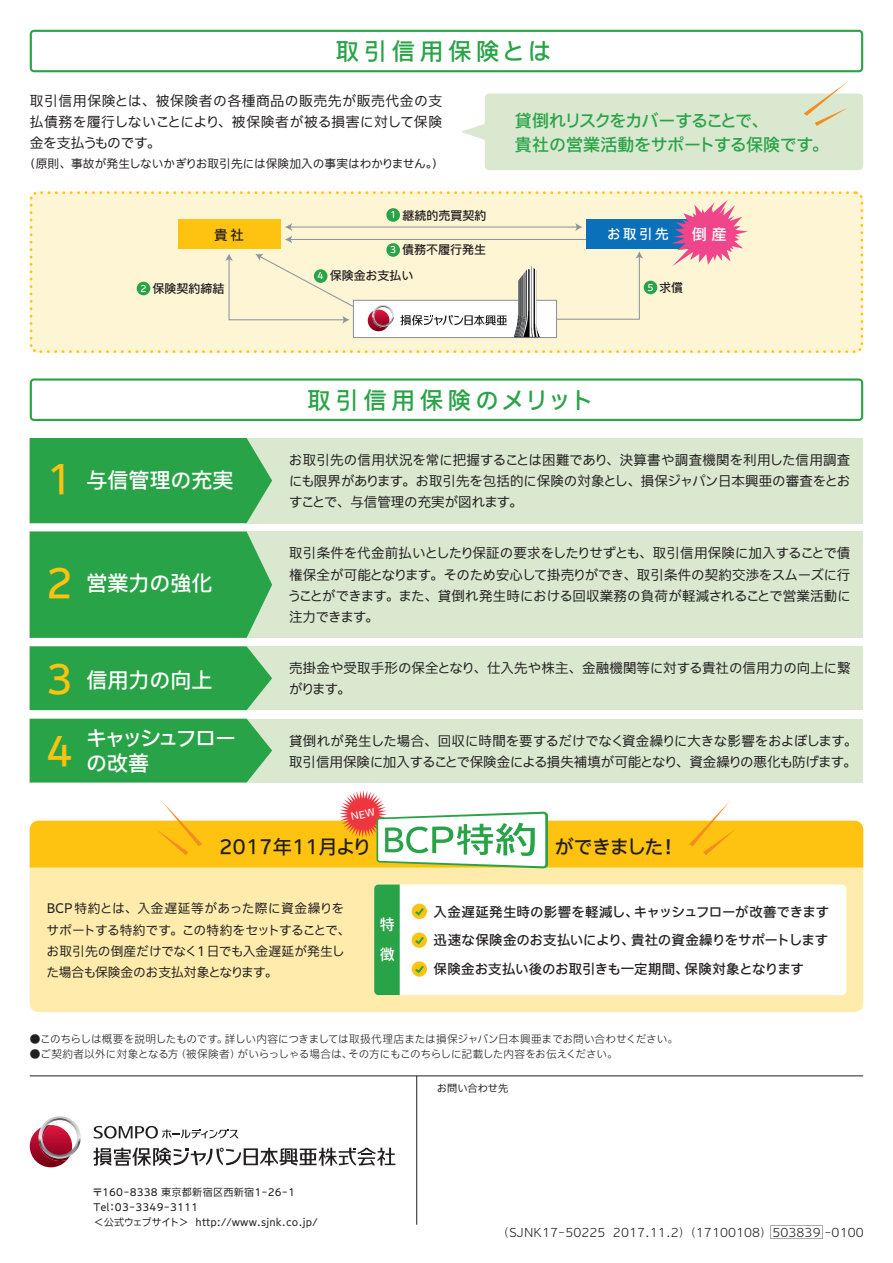
<style>
.page{position:relative;width:893px;height:1263px;background:#fff}
.page>*{position:absolute;margin:0;border:0;box-sizing:border-box;transform-origin:0 0}
.t1{font:500 39px "Iwa UCDA Goth Std";color:#fec210}
.t2{font:500 23.4px "Iwa UCDA Goth Std";letter-spacing:.2em;color:#29a347}
.t3{font:500 21px "Iwa UCDA Goth Std";letter-spacing:-.005em;color:#fff}
.t4{font:500 21px/24px "Iwa UCDA Goth Std";letter-spacing:-.115em;color:#fff}
.t5{font:500 19.2px "Iwa UCDA Goth Std";letter-spacing:.025em;color:#231f20}
.t6{font:500 19.2px "Iwa UCDA Goth Std";letter-spacing:-.005em;color:#231f20}
.t7{font:500 16.95px/23.4px "Iwa UCDA Goth Std";letter-spacing:-.03em;color:#29a347}
.t8{font:500 15.15px "Iwa UCDA Goth Std";color:#fff}
.t9{font:500 15px/30px "Iwa UCDA Goth Std";color:#fff}
.t10{font:100 13.8px/21.3px "Iwa UCDA Goth Std";letter-spacing:.01em;color:#231f20;text-align:justify}
.t11{font:100 13.5px/21.3px "Iwa UCDA Goth Std";color:#231f20;text-align:justify}
.t12{font:500 13.5px/28.5px "Iwa UCDA Goth Std";letter-spacing:-.015em;color:#231f20;text-align:justify}
.t13{font:500 13.5px "Iwa UCDA Goth Std";color:#fff}
.t14{font:100 12.75px/21.3px "Iwa UCDA Goth Std";color:#231f20}
.t15{font:300 12px "Iwa UCDA Goth Std";letter-spacing:.01em;color:#231f20}
.t16{font:500 12px "Iwa UCDA Goth Std";color:#231f20}
.t17{font:100 11.7px "Iwa UCDA Goth Std";color:#231f20}
.t18{font:300 10.65px "Iwa UCDA Goth Std";letter-spacing:-.015em;color:#231f20}
.t19{font:100 10.2px/15px "Iwa UCDA Goth Std";letter-spacing:.015em;color:#231f20}
.t20{font:500 9px "Iwa UCDA Goth Std";color:#fff}
</style>
<div class="page">
<div style="left:30px;top:821px;width:833px;height:191px;background:#ffecad;border-radius:9px"></div>
<div style="left:30px;top:191px;width:833px;height:162px;background:#fef5d5"></div>
<div style="left:374px;top:884px;width:472px;height:111px;background:#fff;border-radius:4px"></div>
<div style="left:30px;top:719px;width:833px;height:63px;background:#d9e8cf"></div>
<div style="left:30px;top:719px;width:242px;height:63px;background:#29a347"></div>
<div style="left:30px;top:646px;width:833px;height:64px;background:#d9e8cf"></div>
<div style="left:30px;top:646px;width:242px;height:64px;background:#29a347"></div>
<div style="left:30px;top:531px;width:833px;height:107px;background:#d9e8cf"></div>
<div style="left:30px;top:531px;width:242px;height:107px;background:#29a347"></div>
<div style="left:30px;top:438px;width:833px;height:85px;background:#d9e8cf"></div>
<div style="left:30px;top:438px;width:242px;height:85px;background:#29a347"></div>
<hr style="left:290px;top:226px;width:287px;height:2px;background:#8f959d">
<svg style="left:575px;top:223px;width:8px;height:8px"></svg>
<hr style="left:290px;top:239px;width:305px;height:1px;background:#8f959d">
<svg style="left:285px;top:223px;width:7px;height:20px"></svg>
<div style="left:485px;top:94px;width:378px;height:76px;background:#d9e8cf;border-radius:4px"></div>
<hr style="left:30px;top:1075px;width:833px;height:1px;background:#231f20">
<hr style="left:416px;top:1076px;width:1px;height:149px;background:#231f20">
<svg style="left:771px;top:1225px;width:52px;height:14px"></svg>
<svg style="left:30px;top:1116px;width:51px;height:51px"></svg>
<svg style="left:94px;top:1126px;width:144px;height:12px"></svg>
<svg style="left:94px;top:1148px;width:301px;height:18px"></svg>
<svg style="left:30px;top:30px;width:833px;height:42px"></svg>
<svg style="left:30px;top:378px;width:833px;height:43px"></svg>
<svg style="left:461px;top:123px;width:24px;height:17px"></svg>
<div style="left:179px;top:219px;width:102px;height:30px;background:#fec210"></div>
<div style="left:587px;top:219px;width:102px;height:30px;background:#0970b9"></div>
<svg style="left:671px;top:200px;width:77px;height:66px;background:#e896ae"></svg>
<svg style="left:225px;top:251px;width:418px;height:87px"></svg>
<div style="left:137px;top:282px;width:13px;height:13px;background:#29a347;border-radius:50%"></div>
<div style="left:386px;top:208px;width:14px;height:14px;background:#29a347;border-radius:50%"></div>
<div style="left:386px;top:243px;width:14px;height:14px;background:#29a347;border-radius:50%"></div>
<div style="left:644px;top:281px;width:13px;height:13px;background:#29a347;border-radius:50%"></div>
<div style="left:314px;top:269px;width:13px;height:14px;background:#29a347;border-radius:50%"></div>
<img style="left:514px;top:266px;width:26px;height:71px">
<svg style="left:374px;top:884px;width:26px;height:111px;background:#2ea54b"></svg>
<div style="left:412px;top:904px;width:15px;height:15px;background:#fec210;border-radius:50%"></div>
<svg style="left:413px;top:906px;width:13px;height:11px"></svg>
<svg style="left:412px;top:932px;width:15px;height:16px"></svg>
<svg style="left:413px;top:934px;width:13px;height:12px"></svg>
<svg style="left:412px;top:961px;width:15px;height:16px"></svg>
<svg style="left:413px;top:963px;width:13px;height:12px"></svg>
<svg style="left:804px;top:82px;width:44px;height:44px"></svg>
<svg style="left:30px;top:790px;width:833px;height:78px"></svg>
<h2 class="t2" style="left:336px;top:34px;width:217px">取引信用保険とは</h2>
<p class="t10" style="left:30px;top:89px;width:414px">取引信用保険とは、被保険者の各種商品の販売先が販売代金の支払債務を履行しないことにより、被保険者が被る損害に対して保険金を支払うものです。</p>
<p class="t17" style="left:24px;top:155px;width:421px">（原則、事故が発生しないかぎりお取引先には保険加入の事実はわかりません。）</p>
<p class="t7" style="left:515px;top:108px;width:315px">貸倒れリスクをカバーすることで、<br>貴社の営業活動をサポートする保険です。</p>
<p class="t16" style="left:403px;top:206px;width:85px">継続的売買契約</p>
<p class="t16" style="left:402px;top:241px;width:85px">債務不履行発生</p>
<p class="t20" style="left:390px;top:208px;width:8px">1</p>
<p class="t20" style="left:390px;top:243px;width:8px">3</p>
<p class="t12" style="left:214px;top:220px;width:31px">貴社</p>
<p class="t13" style="left:607px;top:224px;width:63px">お取引先</p>
<p class="t8" style="left:692px;top:223px;width:36px">倒 産</p>
<p class="t16" style="left:153px;top:280px;width:73px">保険契約締結</p>
<p class="t20" style="left:140px;top:282px;width:8px">2</p>
<p class="t16" style="left:330px;top:266px;width:85px">保険金お支払い</p>
<p class="t20" style="left:318px;top:269px;width:8px">4</p>
<p class="t16" style="left:659px;top:278px;width:25px">求償</p>
<p class="t20" style="left:647px;top:281px;width:8px">5</p>
<h2 class="t2" style="left:307px;top:383px;width:288px">取引信用保険のメリット</h2>
<h1 class="t1" style="left:46px;top:451px;width:28px">1</h1>
<h1 class="t1" style="left:46px;top:554px;width:28px">2</h1>
<h1 class="t1" style="left:46px;top:651px;width:28px">3</h1>
<h1 class="t1" style="left:46px;top:723px;width:28px">4</h1>
<h3 class="t3" style="left:86px;top:464px;width:149px">与信管理の充実</h3>
<h3 class="t3" style="left:86px;top:568px;width:128px">営業力の強化</h3>
<p class="t11" style="left:289px;top:448px;width:563px">お取引先の信用状況を常に把握することは困難であり、決算書や調査機関を利用した信用調査にも限界があります。お取引先を包括的に保険の対象とし、損保ジャパン日本興亜の審査をとおすことで、与信管理の充実が図れます。</p>
<p class="t11" style="left:288px;top:542px;width:565px">取引条件を代金前払いとしたり保証の要求をしたりせずとも、取引信用保険に加入することで債権保全が可能となります。そのため安心して掛売りができ、取引条件の契約交渉をスムーズに行うことができます。また、貸倒れ発生時における回収業務の負荷が軽減されることで営業活動に注力できます。</p>
<h3 class="t3" style="left:86px;top:664px;width:128px">信用力の向上</h3>
<p class="t11" style="left:289px;top:656px;width:563px">売掛金や受取手形の保全となり、仕入先や株主、金融機関等に対する貴社の信用力の向上に繋がります。</p>
<h3 class="t4" style="left:86px;top:725px;width:152px">キャッシュフローの改善</h3>
<p class="t11" style="left:289px;top:729px;width:570px">貸倒れが発生した場合、回収に時間を要するだけでなく資金繰りに大きな影響をおよぼします。取引信用保険に加入することで保険金による損失補填が可能となり、資金繰りの悪化も防げます。</p>
<h3 class="t5" style="left:220px;top:833px;width:154px">2017年11月より</h3>
<h3 class="t6" style="left:555px;top:833px;width:125px">ができました！</h3>
<p class="t14" style="left:46px;top:897px;width:305px">BCP特約とは、入金遅延等があった際に資金繰りをサポートする特約です。この特約をセットすることで、お取引先の倒産だけでなく1日でも入金遅延が発生した場合も保険金のお支払対象となります。</p>
<p class="t12" style="left:434px;top:897px;width:397px">入金遅延発生時の影響を軽減し、キャッシュフローが改善できます迅速な保険金のお支払いにより、貴社の資金繰りをサポートします保険金お支払い後のお取引きも一定期間、保険対象となります</p>
<p class="t9" style="left:380px;top:908px;width:16px">特徴</p>
<p class="t18" style="left:30px;top:1031px;width:650px">●このちらしは概要を説明したものです。詳しい内容につきましては取扱代理店または損保ジャパン日本興亜までお問い合わせください。</p>
<p class="t18" style="left:30px;top:1046px;width:590px">●ご契約者以外に対象となる方（被保険者）がいらっしゃる場合は、その方にもこのちらしに記載した内容をお伝えください。</p>
<p class="t19" style="left:93px;top:1184px;width:226px">〒160-8338 東京都新宿区西新宿1-26-1<br>Tel：03-3349-3111<br>＜公式ウェブサイト＞ http://www.sjnk.co.jp/</p>
<p class="t19" style="left:437px;top:1079px;width:73px">お問い合わせ先</p>
<p class="t15" style="left:504px;top:1224px;width:361px">(SJNK17-50225 2017.11.2) (17100108) 503839 -0100</p>
</div>
